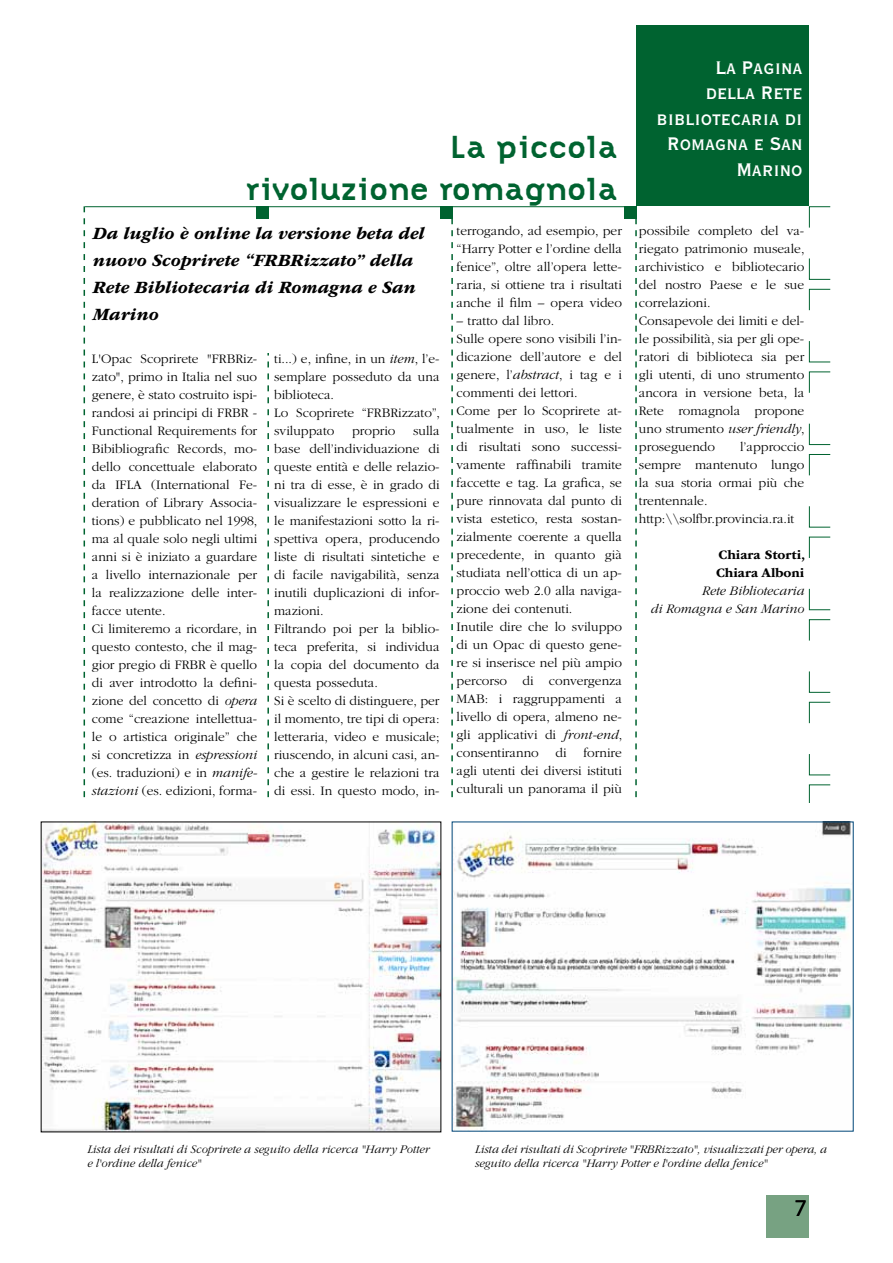
<style>
.page{position:relative;width:893px;height:1263px;background:#fff}
.page>*{position:absolute;margin:0;border:0;box-sizing:border-box;transform-origin:0 0}
.t1{font:700 33px/42px "Citizen";color:#006330;text-align:right}
.t2{font:24px/25.5px "Copperplate Gothic Std 30 BC";color:#fff;text-align:right;scale:.95 1}
.t3{font:24px "Myriad Pro";color:#000}
.t4{font:italic 700 18px/27px "ITC Garamond Std";color:#000}
.t5{font:300 13.5px/18px "ITC Garamond Std";color:#000}
.t6{font:italic 300 13.5px/18px "ITC Garamond Std";color:#000;text-align:right}
.t7{font:700 13.5px/18px "ITC Garamond Std";color:#000}
.t8{font:italic 300 12px/14.4px "ITC Garamond Std";color:#000}
.s1{font-style:italic}
</style>
<div class="page">
<svg style="left:267px;top:353px;width:2px;height:445px"></svg>
<svg style="left:451px;top:219px;width:2px;height:579px"></svg>
<svg style="left:635px;top:219px;width:2px;height:579px"></svg>
<div style="left:766px;top:1195px;width:43px;height:42px;background:#77a282"></div>
<svg style="left:809px;top:206px;width:22px;height:22px"></svg>
<svg style="left:809px;top:258px;width:22px;height:22px"></svg>
<svg style="left:809px;top:289px;width:22px;height:22px"></svg>
<svg style="left:809px;top:341px;width:22px;height:22px"></svg>
<svg style="left:809px;top:371px;width:22px;height:22px"></svg>
<svg style="left:809px;top:423px;width:22px;height:22px"></svg>
<svg style="left:809px;top:454px;width:22px;height:22px"></svg>
<svg style="left:809px;top:506px;width:22px;height:22px"></svg>
<svg style="left:809px;top:536px;width:22px;height:22px"></svg>
<svg style="left:809px;top:588px;width:22px;height:22px"></svg>
<svg style="left:809px;top:619px;width:22px;height:22px"></svg>
<svg style="left:809px;top:671px;width:22px;height:22px"></svg>
<svg style="left:809px;top:701px;width:22px;height:23px"></svg>
<svg style="left:809px;top:754px;width:22px;height:22px"></svg>
<svg style="left:809px;top:784px;width:22px;height:19px"></svg>
<hr style="left:85px;top:206px;width:552px;height:1px;background:#006330">
<div style="left:256px;top:206px;width:13px;height:13px;background:#006330"></div>
<div style="left:440px;top:206px;width:13px;height:13px;background:#006330"></div>
<div style="left:624px;top:206px;width:13px;height:13px;background:#006330"></div>
<svg style="left:84px;top:206px;width:1px;height:592px"></svg>
<div style="left:637px;top:26px;width:172px;height:180px;background:#006330"></div>
<img style="left:454px;top:823px;width:398px;height:306px">
<img style="left:43px;top:823px;width:396px;height:307px">
<h1 class="t1" style="left:246px;top:126px;width:373px">La piccola<br>rivoluzione romagnola</h1>
<h3 class="t4" style="left:93px;top:220px;width:333px">Da luglio è online la versione beta del nuovo Scoprirete “FRBRizzato” della<br>Rete Bibliotecaria di Romagna e San<br>Marino</h3>
<p class="t5" style="left:92px;top:350px;width:167px">L'Opac Scoprirete "FRBRiz&shy;zato", primo in Italia nel suo genere, è stato costruito ispi&shy;randosi ai principi di FRBR -<br>Functional Requirements for<br>Bibibliografic Records, mo&shy;dello concettuale elaborato da IFLA (International Fe&shy;deration of Library Associa&shy;tions) e pubblicato nel 1998, ma al quale solo negli ultimi anni si è iniziato a guardare a livello internazionale per la realizzazione delle inter&shy;facce utente.<br>Ci limiteremo a ricordare, in questo contesto, che il mag&shy;gior pregio di FRBR è quello di aver introdotto la defini&shy;zione del concetto di <span class="s1">opera </span>come “creazione intellettua&shy;le o artistica originale” che si concretizza in <span class="s1">espressioni </span>(es. traduzioni) e in <span class="s1">manife&shy;stazioni</span> (es. edizioni, forma-</p>
<p class="t5" style="left:274px;top:349px;width:167px">ti...) e, infine, in un <span class="s1">item</span>, l’e&shy;semplare posseduto da una biblioteca.<br>Lo Scoprirete “FRBRizzato”, sviluppato</p>
<p class="t5" style="left:274px;top:421px;width:167px;text-indent:139px">sulla base dell’individuazione di queste entità e delle relazio&shy;ni tra di esse, è in grado di visualizzare le espressioni e le manifestazioni sotto la ri&shy;spettiva opera, producendo liste di risultati sintetiche e di facile navigabilità, senza inutili duplicazioni di infor&shy;mazioni.<br>Filtrando poi per la biblio&shy;teca preferita, si individua la copia del documento da questa posseduta.<br>Si è scelto di distinguere, per il momento, tre tipi di opera: letteraria, video e musicale; riuscendo, in alcuni casi, an&shy;che a gestire le relazioni tra di essi. In questo modo, in-</p>
<p class="t5" style="left:352px;top:421px;width:45px">proprio</p>
<p class="t5" style="left:457px;top:222px;width:167px;text-align:justify">terrogando, ad esempio, per “Harry Potter e l’ordine della fenice”, oltre all’opera lette&shy;raria, si ottiene tra i risultati anche il film – opera video</p>
<p class="t5" style="left:457px;top:312px;width:167px">– tratto dal libro.<br>Sulle opere sono visibili l’in&shy;dicazione dell’autore e del genere, l’<span class="s1">abstract</span>, i tag e i commenti dei lettori.<br>Come per lo Scoprirete at&shy;tualmente in uso, le liste di risultati sono successi&shy;vamente raffinabili tramite faccette e tag. La grafica, se pure rinnovata dal punto di vista estetico, resta sostan&shy;zialmente coerente a quella precedente, in quanto già studiata nell’ottica di un ap&shy;proccio web 2.0 alla naviga&shy;zione dei contenuti.<br>Inutile dire che lo sviluppo di un Opac di questo gene&shy;re si inserisce nel più ampio percorso di convergenza<br>MAB: i raggruppamenti a livello di opera, almeno ne&shy;gli applicativi di <span class="s1">front-end</span>, consentiranno di fornire agli utenti dei diversi istituti culturali un panorama il più</p>
<h2 class="t2" style="left:656px;top:55px;width:155px">La Pagina<br>della Rete bibliotecaria di<br>Romagna e San<br>Marino</h2>
<p class="t5" style="left:639px;top:222px;width:167px">possibile completo del va&shy;riegato patrimonio museale, archivistico e bibliotecario del nostro Paese e le sue correlazioni.<br>Consapevole dei limiti e del&shy;le possibilità, sia per gli ope&shy;ratori di biblioteca sia per gli utenti, di uno strumento ancora in versione beta, la<br>Rete romagnola propone uno strumento <span class="s1">user friendly</span>, proseguendo</p>
<p class="t5" style="left:639px;top:438px;width:167px;text-indent:101px">l’approccio sempre mantenuto lungo la sua storia ormai più che trentennale. http:\\solfbr.provincia.ra.it</p>
<p class="t7" style="left:716px;top:546px;width:91px">Chiara Storti,<br>Chiara Alboni</p>
<p class="t6" style="left:651px;top:582px;width:155px">Rete Bibliotecaria<br>di Romagna e San Marino</p>
<p class="t8" style="left:87px;top:1142px;width:344px">Lista dei risultati di Scoprirete a seguito della ricerca "Harry Potter e l'ordine della fenice"</p>
<p class="t8" style="left:475px;top:1142px;width:353px">Lista dei risultati di Scoprirete "FRBRizzato", visualizzati per opera, a seguito della ricerca "Harry Potter e l'ordine della fenice"</p>
<h2 class="t3" style="left:794px;top:1193px;width:14px">7</h2>
</div>
